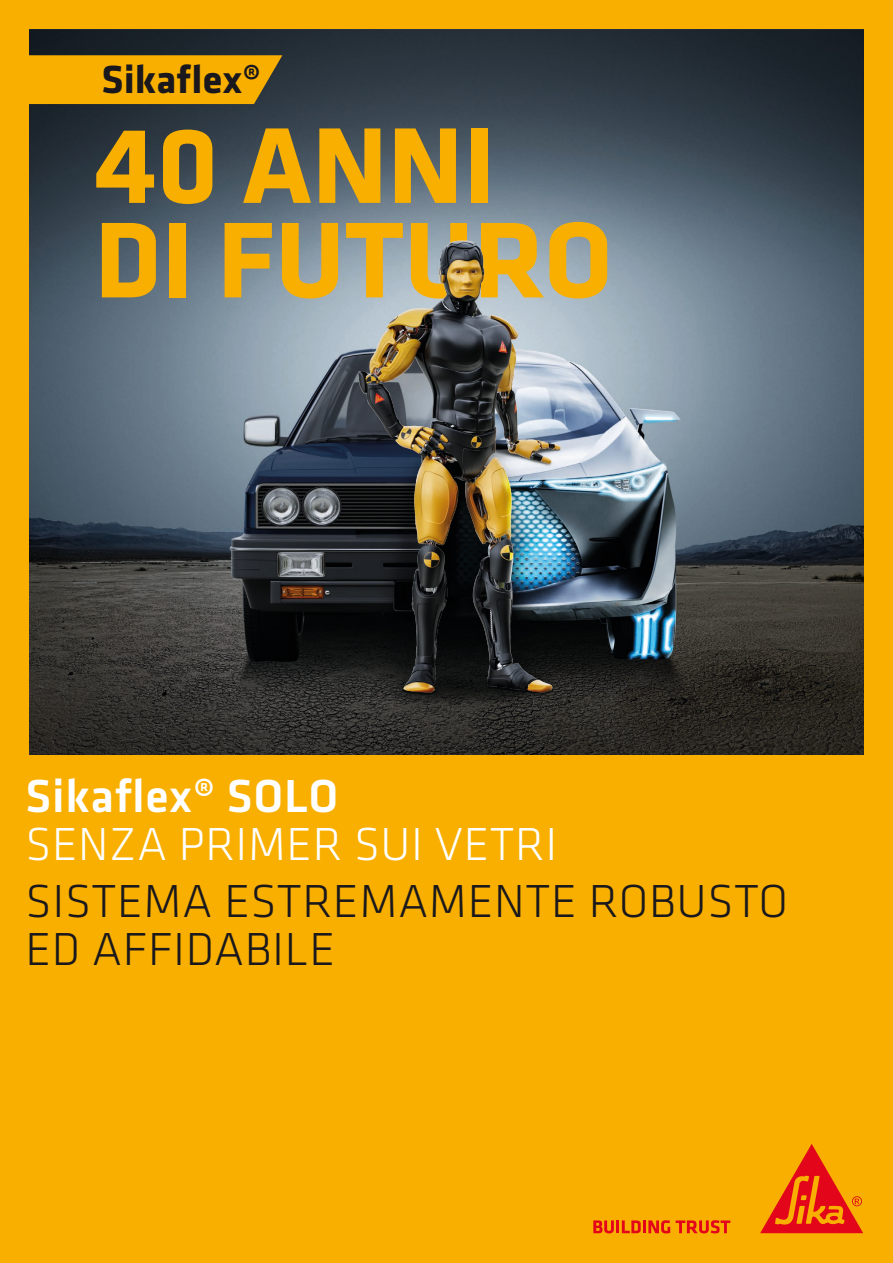
<style>
.page{position:relative;width:893px;height:1263px;background:#f8af00}
.page>*{position:absolute;margin:0;border:0;box-sizing:border-box;transform-origin:0 0}
.SI_Klavica_Cover_Tit{font:700 111.75px "Klavika";color:#f8af00}
.SI_Klavica_Cover_Sub{font:300 48px "Klavika";letter-spacing:.015em;color:#1a181c}
.SI_Klavica_Cover_Sub-2{font:300 48px/48px "Klavika";letter-spacing:.015em;color:#fff}
.t1{font:700 40.65px "Klavika";color:#1a181c}
.s1{font-weight:500}
</style>
<div class="page">
<img style="left:30px;top:30px;width:149px;height:725px">
<svg style="left:29px;top:55px;width:150px;height:49px"></svg>
<img style="left:179px;top:30px;width:684px;height:725px">
<svg style="left:593px;top:1220px;width:77px;height:13px"></svg>
<svg style="left:676px;top:1220px;width:54px;height:13px"></svg>
<svg style="left:760px;top:1144px;width:103px;height:89px"></svg>
<p class="t1" style="left:102px;top:50px;width:161px">Sikaflex®</p>
<p class="SI_Klavica_Cover_Tit" style="left:95px;top:85px;width:402px">40 ANNI</p>
<p class="SI_Klavica_Cover_Tit" style="left:95px;top:179px;width:520px">DI FUTURO</p>
<p class="SI_Klavica_Cover_Sub-2" style="left:26px;top:772px;width:533px"><span class="s1">Sikaflex® SOLO<br></span>SENZA PRIMER SUI VETRI</p>
<p class="SI_Klavica_Cover_Sub" style="left:26px;top:872px;width:764px">SISTEMA ESTREMAMENTE ROBUSTO</p>
<p class="SI_Klavica_Cover_Sub" style="left:26px;top:920px;width:311px">ED AFFIDABILE</p>
</div>
